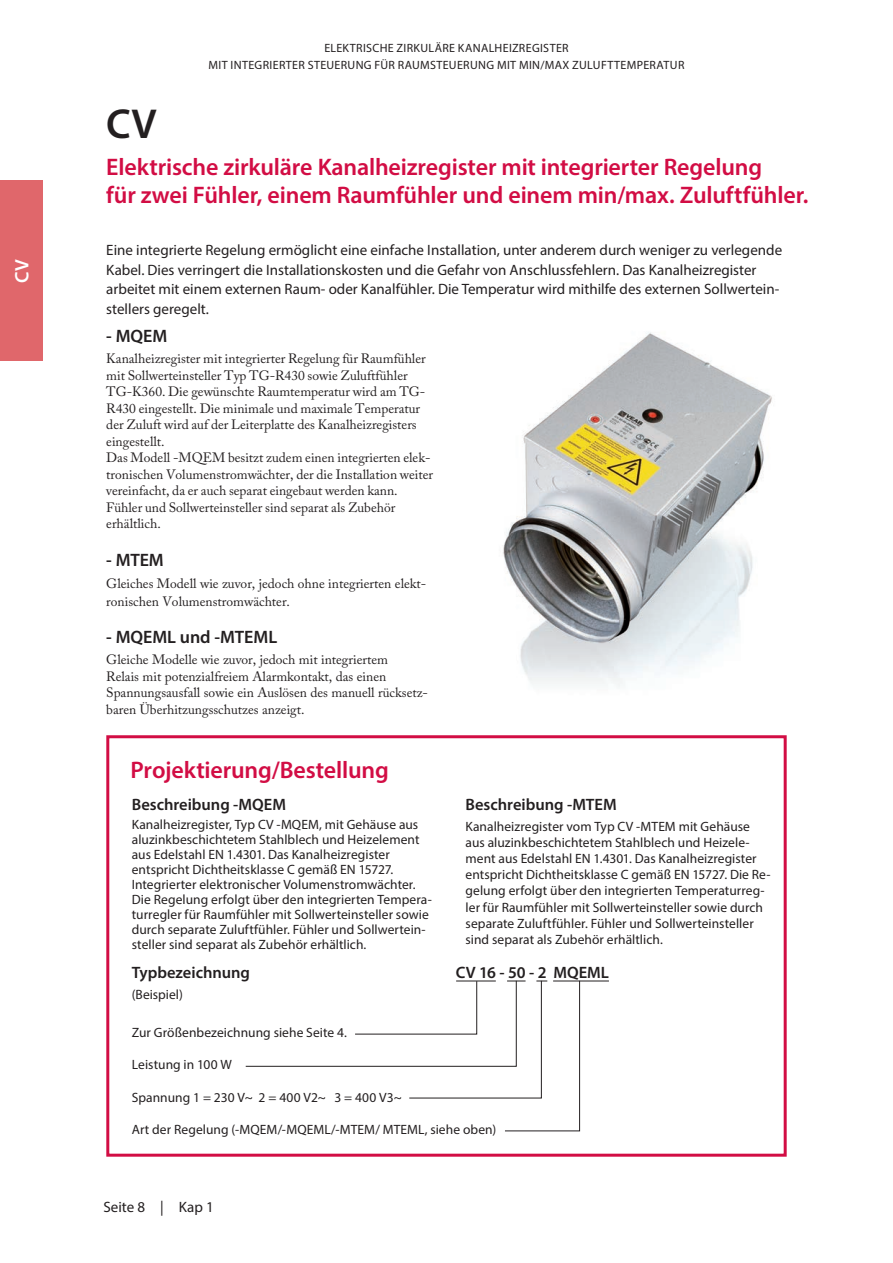
<style>
.page{position:relative;width:893px;height:1263px;background:#fff}
.page>*{position:absolute;margin:0;border:0;box-sizing:border-box;transform-origin:0 0}
.Rubrik_-_Svart{font:600 42px "Myriad Pro";color:#231f20}
.Mell2_-_Svart{font:600 24px "Myriad Pro";letter-spacing:-.005em;color:#d20d44}
.Mell2_-_Röd{font:600 24px "Myriad Pro";letter-spacing:-.005em;color:#d20d44}
.t1{font:600 19.5px "Myriad Pro";color:#fff}
.Mell_-_Svart{font:600 18px "Myriad Pro";letter-spacing:-.005em;color:#231f20}
.Beskrivande_text_-_r{font:600 16.5px "Myriad Pro";color:#231f20}
.Beskrivande_text_-_t{font:600 16.5px "Myriad Pro";color:#231f20}
.Ingress{font:15px/19.5px "Myriad Pro";color:#231f20}
.Beskrivande_text_-_b{font:13.5px/15px "Myriad Pro";letter-spacing:.005em;color:#231f20}
.bröd{font:13.5px/16.5px "Adobe Caslon Pro";color:#231f20}
.Beskrivande_text_-_X{font:13.5px "Myriad Pro";letter-spacing:.005em;color:#231f20}
.TOP{font:12px "Myriad Pro";letter-spacing:.03em;color:#231f20}
</style>
<div class="page">
<img style="left:503px;top:332px;width:269px;height:355px">
<div style="left:106px;top:735px;width:681px;height:422px;border:3px solid #d20d44"></div>
<svg style="left:245px;top:980px;width:335px;height:152px"></svg>
<hr style="left:553px;top:981px;width:56px;height:1px;background:#231f20">
<div style="left:0;top:181px;width:43px;height:180px;background:#e0676b"></div>
<h3 class="t1" style="left:10px;top:283px;width:25px;rotate:-90deg">CV</h3>
<p class="TOP" style="left:324px;top:40px;width:246px">ELEKTRISCHE ZIRKULÄRE KANALHEIZREGISTER</p>
<p class="TOP" style="left:208px;top:57px;width:477px">MIT INTEGRIERTER STEUERUNG FÜR RAUMSTEUERUNG MIT MIN/MAX ZULUFTTEMPERATUR</p>
<p class="Rubrik_-_Svart" style="left:106px;top:97px;width:52px">CV</p>
<p class="Mell2_-_Svart" style="left:106px;top:151px;width:657px">Elektrische zirkuläre Kanalheizregister mit integrierter Regelung</p>
<p class="Mell2_-_Svart" style="left:106px;top:179px;width:704px">für zwei Fühler, einem Raumfühler und einem min/max. Zuluftfühler.</p>
<p class="Ingress" style="left:106px;top:240px;width:677px">Eine integrierte Regelung ermöglicht eine einfache Installation, unter anderem durch weniger zu verlegende Kabel. Dies verringert die Installationskosten und die Gefahr von Anschlussfehlern. Das Kanalheizregister arbeitet mit einem externen Raum- oder Kanalfühler. Die Temperatur wird mithilfe des externen Sollwertein&shy;stellers geregelt.</p>
<p class="Mell_-_Svart" style="left:106px;top:325px;width:62px">- MQEM</p>
<p class="bröd" style="left:106px;top:350px;width:321px">Kanalheizregister mit integrierter Regelung für Raumfühler mit Sollwerteinsteller Typ TG-R430 sowie Zuluftfühler TG-K360. Die gewünschte Raumtemperatur wird am TG-R430 eingestellt. Die minimale und maximale Temperatur der Zuluft wird auf der Leiterplatte des Kanalheizregisters eingestellt.</p>
<p class="bröd" style="left:106px;top:449px;width:328px">Das Modell -MQEM besitzt zudem einen integrierten elek&shy;tronischen Volumenstromwächter, der die Installation weiter vereinfacht, da er auch separat eingebaut werden kann.<br>Fühler und Sollwerteinsteller sind separat als Zubehör erhältlich.</p>
<p class="Mell_-_Svart" style="left:106px;top:548px;width:59px">- MTEM</p>
<p class="bröd" style="left:106px;top:574px;width:322px;line-height:18px">Gleiches Modell wie zuvor, jedoch ohne integrierten elekt&shy;ronischen Volumenstromwächter.</p>
<p class="Mell_-_Svart" style="left:106px;top:626px;width:172px">- MQEML und -MTEML</p>
<p class="bröd" style="left:106px;top:651px;width:323px">Gleiche Modelle wie zuvor, jedoch mit integriertem<br>Relais mit potenzialfreiem Alarmkontakt, das einen Spannungsausfall sowie ein Auslösen des manuell rücksetz&shy;baren Überhitzungsschutzes anzeigt.</p>
<p class="Mell2_-_Röd" style="left:131px;top:754px;width:260px">Projektierung/Bestellung</p>
<p class="Beskrivande_text_-_r" style="left:132px;top:794px;width:156px">Beschreibung -MQEM</p>
<p class="Beskrivande_text_-_b" style="left:132px;top:817px;width:301px">Kanalheizregister, Typ CV -MQEM, mit Gehäuse aus aluzinkbeschichtetem Stahlblech und Heizelement aus Edelstahl EN 1.4301. Das Kanalheizregister entspricht Dichtheitsklasse C gemäß EN 15727.<br>Integrierter elektronischer Volumenstromwächter.<br>Die Regelung erfolgt über den integrierten Tempera&shy;turregler für Raumfühler mit Sollwerteinsteller sowie durch separate Zuluftfühler. Fühler und Sollwertein&shy;steller sind separat als Zubehör erhältlich.</p>
<p class="Beskrivande_text_-_r" style="left:466px;top:794px;width:153px">Beschreibung -MTEM</p>
<p class="Beskrivande_text_-_b" style="left:466px;top:818px;width:307px;line-height:16.2px">Kanalheizregister vom Typ CV -MTEM mit Gehäuse aus aluzinkbeschichtetem Stahlblech und Heizele&shy;ment aus Edelstahl EN 1.4301. Das Kanalheizregister entspricht Dichtheitsklasse C gemäß EN 15727. Die Re&shy;gelung erfolgt über den integrierten Temperaturreg&shy;ler für Raumfühler mit Sollwerteinsteller sowie durch separate Zuluftfühler. Fühler und Sollwerteinsteller sind separat als Zubehör erhältlich.</p>
<p class="Beskrivande_text_-_t" style="left:132px;top:962px;width:120px">Typbezeichnung</p>
<p class="Beskrivande_text_-_t" style="left:456px;top:962px;width:155px">CV 16 - 50 - 2 MQEML</p>
<p class="Beskrivande_text_-_b" style="left:132px;top:987px;width:53px">(Beispiel)</p>
<p class="Beskrivande_text_-_X" style="left:132px;top:1024px;width:217px">Zur Größenbezeichnung siehe Seite 4.</p>
<p class="Beskrivande_text_-_X" style="left:132px;top:1057px;width:102px">Leistung in 100 W</p>
<p class="Beskrivande_text_-_X" style="left:132px;top:1089px;width:272px">Spannung 1 = 230 V~ 2 = 400 V2~ 3 = 400 V3~</p>
<p class="Beskrivande_text_-_X" style="left:132px;top:1121px;width:366px">Art der Regelung (-MQEM/-MQEML/-MTEM/ MTEML, siehe oben)</p>
<p class="Ingress" style="left:103px;top:1197px;width:112px">Seite 8 | Kap 1</p>
</div>
